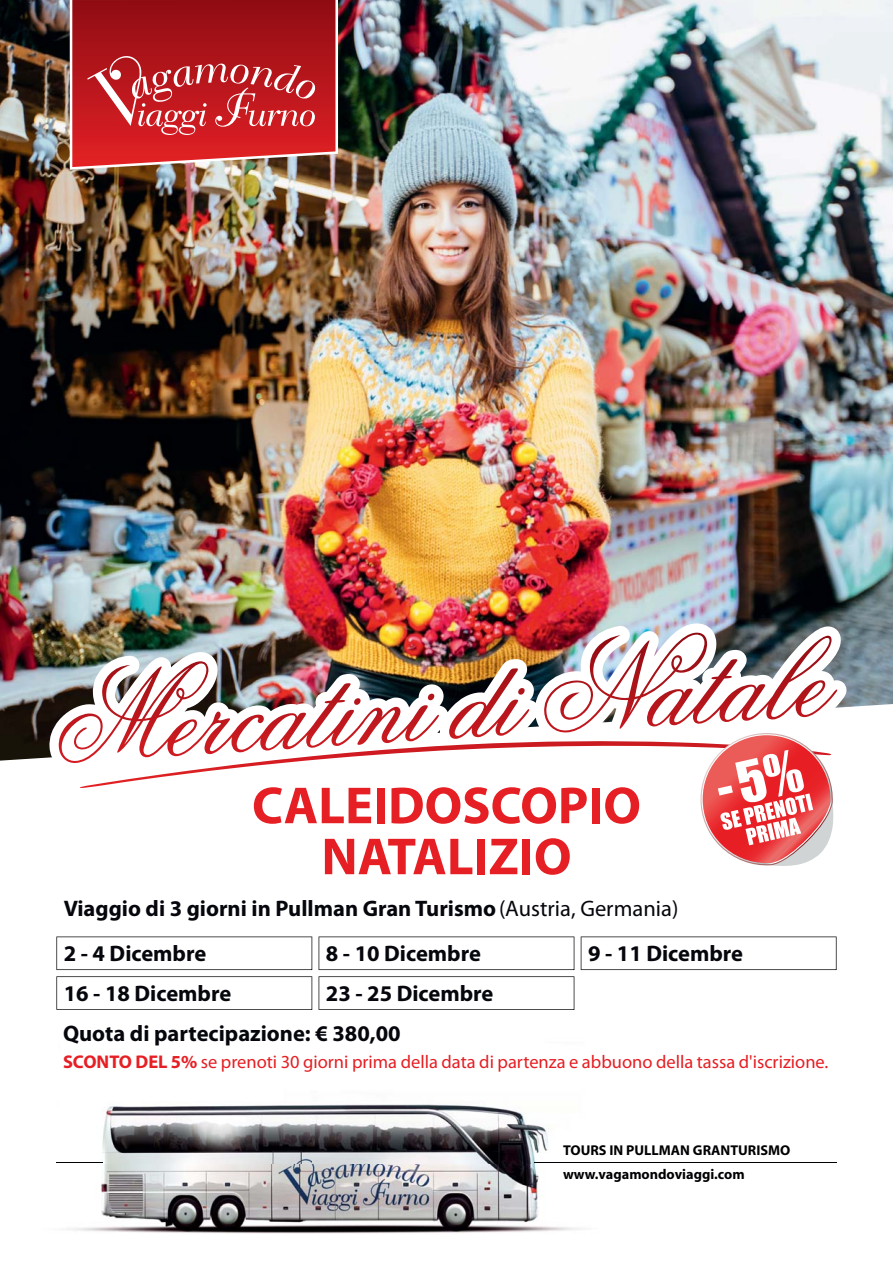
<style>
.page{position:relative;width:893px;height:1263px;background:#fff}
.page>*{position:absolute;margin:0;border:0;box-sizing:border-box;transform-origin:0 0}
.t1{font:700 52.5px/51px "Myriad";color:#e61f24;text-align:center}
.t2{font:700 22.5px "Myriad Pro";color:#05070d}
.t3{font:18.45px "Myriad Pro";color:#e61f24}
.t4{font:700 14.25px/24px "Myriad";color:#000104}
.s1{font-weight:400}
.s2{font-weight:700}
</style>
<div class="page">
<img style="left:56px;top:936px;width:781px;height:298px">
<img style="left:0;top:0;width:893px;height:761px">
<svg style="left:70px;top:0;width:268px;height:170px"></svg>
<hr style="left:57px;top:1162px;width:46px;height:1px;background:#000104">
<hr style="left:534px;top:1162px;width:302px;height:1px;background:#000104">
<svg style="left:72px;top:0;width:263px;height:167px;background:#ba2c30"></svg>
<img style="left:49px;top:623px;width:798px;height:140px">
<img style="left:80px;top:638px;width:757px;height:150px">
<svg style="left:56px;top:976px;width:256px;height:34px"></svg>
<svg style="left:319px;top:976px;width:255px;height:34px"></svg>
<svg style="left:56px;top:936px;width:256px;height:34px"></svg>
<svg style="left:319px;top:936px;width:255px;height:34px"></svg>
<svg style="left:581px;top:936px;width:256px;height:34px"></svg>
<svg style="left:694px;top:727px;width:140px;height:139px"></svg>
<h1 class="t1" style="left:252px;top:784px;width:390px">CALEIDOSCOPIO<br>NATALIZIO</h1>
<p class="t2" style="left:64px;top:900px;width:616px">Viaggio di 3 giorni in Pullman Gran Turismo<span class="s1">(Austria, Germania)</span></p>
<p class="t2" style="left:64px;top:945px;width:144px">2 - 4 Dicembre</p>
<p class="t2" style="left:326px;top:945px;width:157px">8 - 10 Dicembre</p>
<p class="t2" style="left:588px;top:945px;width:157px">9 - 11 Dicembre</p>
<p class="t2" style="left:64px;top:985px;width:169px">16 - 18 Dicembre</p>
<p class="t2" style="left:326px;top:985px;width:169px">23 - 25 Dicembre</p>
<p class="t2" style="left:63px;top:1025px;width:339px">Quota di partecipazione: € 380,00</p>
<p class="t3" style="left:63px;top:1055px;width:767px"><span class="s2">SCONTO DEL 5%</span> se prenoti 30 giorni prima della data di partenza e abbuono della tassa d'iscrizione.</p>
<p class="t4" style="left:563px;top:1139px;width:229px">TOURS IN PULLMAN GRANTURISMO www.vagamondoviaggi.com</p>
</div>
